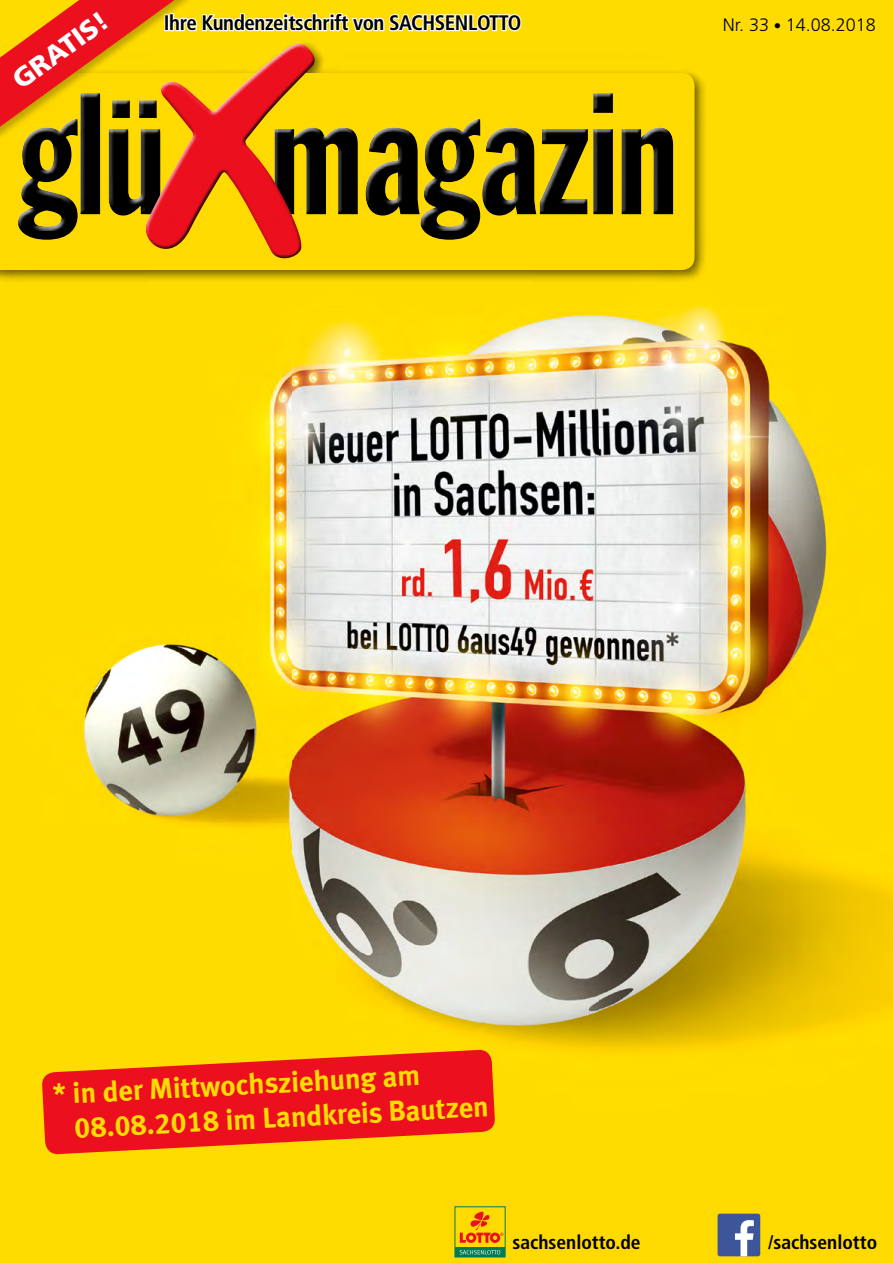
<style>
.page{position:relative;width:893px;height:1263px;background:#fff}
.page>*{position:absolute;margin:0;border:0;box-sizing:border-box;transform-origin:0 0}
.t1{font:28.8px/34.5px "Meta Bold Turk LF";color:#ffdb04}
.t2{font:900 27px "Frutiger LT Std";color:#fff}
.t3{font:700 condensed 21px "Frutiger LT Std";letter-spacing:-.02em;color:#000}
.t4{font:700 condensed 19.5px "Frutiger LT Std";color:#000}
.t5{font:300 18px "Frutiger LT Std";color:#000}
</style>
<div class="page">
<img style="left:0;top:0;width:893px;height:1263px">
<svg style="left:42px;top:1049px;width:453px;height:106px;background:#f03f17"></svg>
<div style="left:0;top:40px;width:707px;height:243px;background:#000;opacity:.55"></div>
<div style="left:0;top:73px;width:694px;height:197px;background:#ffda00"></div>
<div style="left:271px;top:91px;width:407px;height:149px;background:#000;opacity:.75"></div>
<svg style="left:0;top:0;width:523px;height:259px;background:#cd9211"></svg>
<svg style="left:442px;top:1197px;width:451px;height:66px;background:#efcf0d"></svg>
<p class="t2" style="left:6px;top:69px;width:112px;rotate:-36deg">GRATIS!</p>
<p class="t3" style="left:164px;top:10px;width:359px">Ihre Kundenzeitschrift von SACHSENLOTTO</p>
<p class="t5" style="left:723px;top:14px;width:155px">Nr. 33 ● 14.08.2018</p>
<p class="t1" style="left:72px;top:1076px;width:416px;text-indent:-20px;rotate:-3deg">* in der Mittwochsziehung am<br>08.08.2018 im Landkreis Bautzen</p>
<p class="t4" style="left:512px;top:1230px;width:130px">sachsenlotto.de</p>
<p class="t4" style="left:768px;top:1230px;width:111px">/sachsenlotto</p>
</div>
